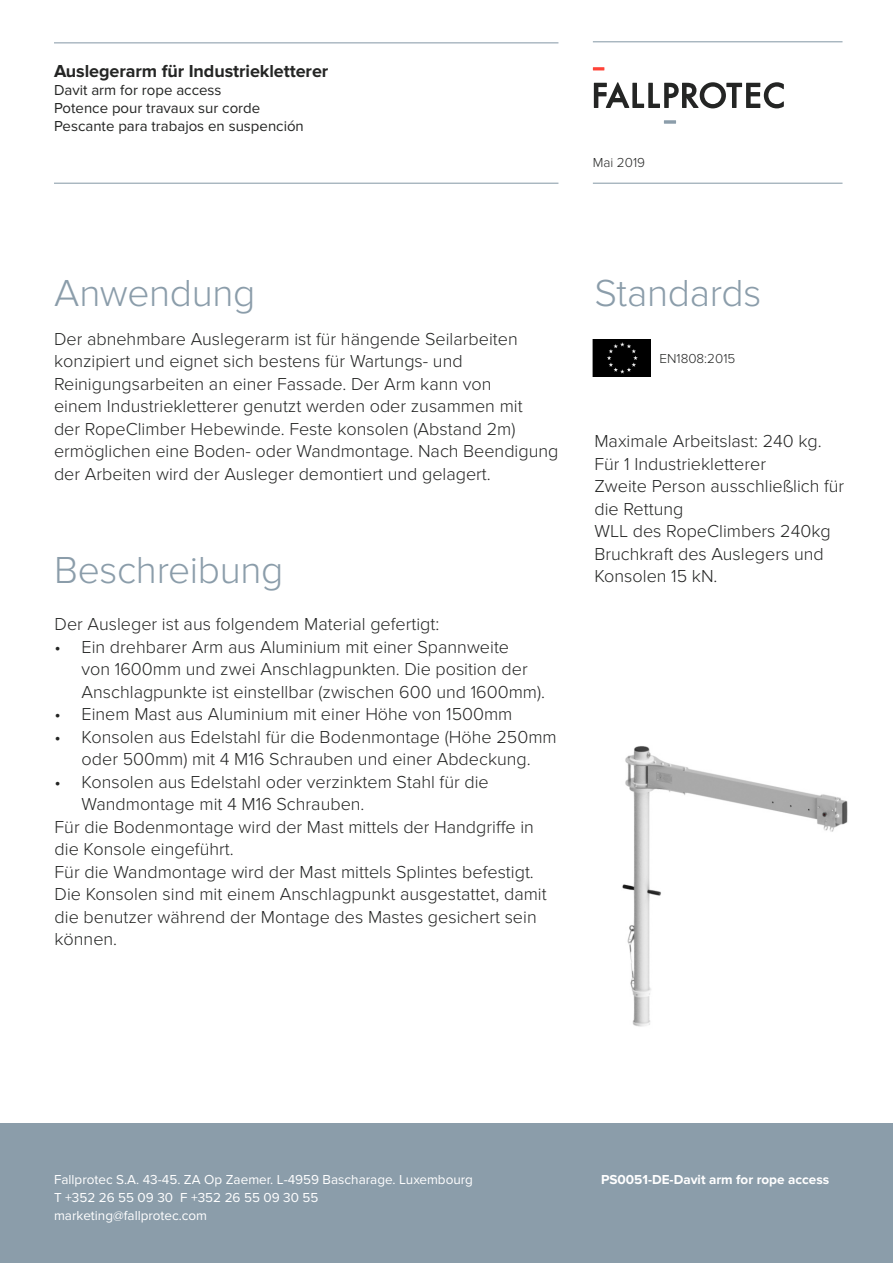
<style>
.page{position:relative;width:893px;height:1263px;background:#fff}
.page>*{position:absolute;margin:0;border:0;box-sizing:border-box;transform-origin:0 0}
.titular{font:300 39px "Proxima Nova";letter-spacing:-.01em;color:#8b9daa}
.t1{font:300 18px/22.5px "Proxima Nova";color:#242524}
.t2{font:700 18px "Proxima Nova";letter-spacing:-.005em;color:#242524}
.t3{font:15px/18px "Proxima Nova";color:#242524}
.t4{font:13.5px/18px "Proxima Nova";color:#fff}
.t5{font:700 13.5px "Proxima Nova";color:#fff}
.t6{font:300 13.5px "Proxima Nova";color:#242524}
</style>
<div class="page">
<hr style="left:54px;top:42px;width:504px;height:1px;background:#8b9daa">
<hr style="left:54px;top:183px;width:504px;height:1px;background:#8b9daa">
<hr style="left:593px;top:41px;width:249px;height:1px;background:#8b9daa">
<hr style="left:593px;top:183px;width:249px;height:1px;background:#8b9daa">
<div style="left:0;top:1124px;width:893px;height:139px;background:#8b9daa"></div>
<svg style="left:664px;top:120px;width:12px;height:4px"></svg>
<svg style="left:594px;top:82px;width:190px;height:26px"></svg>
<svg style="left:593px;top:67px;width:11px;height:3px"></svg>
<img style="left:593px;top:339px;width:58px;height:38px">
<img style="left:622px;top:746px;width:226px;height:281px">
<p class="t2" style="left:54px;top:61px;width:276px">Auslegerarm für Industriekletterer</p>
<p class="t3" style="left:54px;top:81px;width:251px">Davit arm for rope access<br>Potence pour travaux sur corde<br>Pescante para trabajos en suspención</p>
<p class="t6" style="left:593px;top:154px;width:54px">Mai 2019</p>
<p class="titular" style="left:54px;top:270px;width:203px">Anwendung</p>
<p class="t1" style="left:54px;top:327px;width:506px">Der abnehmbare Auslegerarm ist für hängende Seilarbeiten konzipiert und eignet sich bestens für Wartungs- und Reinigungsarbeiten an einer Fassade. Der Arm kann von<br>einem Industriekletterer genutzt werden oder zusammen mit<br>der RopeClimber Hebewinde. Feste konsolen (Abstand 2m) ermöglichen eine Boden- oder Wandmontage. Nach Beendigung der Arbeiten wird der Ausleger demontiert und gelagert.</p>
<p class="titular" style="left:54px;top:547px;width:231px">Beschreibung</p>
<p class="t1" style="left:55px;top:613px;width:386px">Der Ausleger ist aus folgendem Material gefertigt:</p>
<p class="t1" style="left:82px;top:636px;width:465px;text-indent:-27px">• Ein drehbarer Arm aus Aluminium mit einer Spannweite<br>von 1600mm und zwei Anschlagpunkten. Die position der<br>Anschlagpunkte ist einstellbar (zwischen 600 und 1600mm).</p>
<p class="t1" style="left:55px;top:703px;width:459px">• Einem Mast aus Aluminium mit einer Höhe von 1500mm</p>
<p class="t1" style="left:55px;top:726px;width:504px;text-align:center">• Konsolen aus Edelstahl für die Bodenmontage (Höhe 250mm oder 500mm) mit 4 M16 Schrauben und einer Abdeckung.</p>
<p class="t1" style="left:82px;top:771px;width:409px;text-indent:-27px">• Konsolen aus Edelstahl oder verzinktem Stahl für die<br>Wandmontage mit 4 M16 Schrauben.</p>
<p class="t1" style="left:55px;top:816px;width:481px">Für die Bodenmontage wird der Mast mittels der Handgriffe in die Konsole eingeführt.</p>
<p class="t1" style="left:55px;top:861px;width:494px">Für die Wandmontage wird der Mast mittels Splintes befestigt.<br>Die Konsolen sind mit einem Anschlagpunkt ausgestattet, damit die benutzer während der Montage des Mastes gesichert sein können.</p>
<p class="titular" style="left:594px;top:270px;width:169px">Standards</p>
<p class="t6" style="left:659px;top:351px;width:77px">EN1808:2015</p>
<p class="t1" style="left:594px;top:430px;width:229px">Maximale Arbeitslast: 240 kg.</p>
<p class="t1" style="left:594px;top:453px;width:173px">Für 1 Industriekletterer</p>
<p class="t1" style="left:594px;top:475px;width:251px">Zweite Person ausschließlich für die Rettung</p>
<p class="t1" style="left:594px;top:520px;width:238px">WLL des RopeClimbers 240kg</p>
<p class="t1" style="left:594px;top:543px;width:231px">Bruchkraft des Auslegers und</p>
<p class="t1" style="left:594px;top:565px;width:125px">Konsolen 15 kN.</p>
<p class="t4" style="left:54px;top:1171px;width:421px">Fallprotec S.A. 43-45. ZA Op Zaemer. L-4959 Bascharage. Luxembourg<br>T +352 26 55 09 30 F +352 26 55 09 30 55 marketing@fallprotec.com</p>
<p class="t5" style="left:601px;top:1172px;width:230px">PS0051-DE-Davit arm for rope access</p>
</div>
